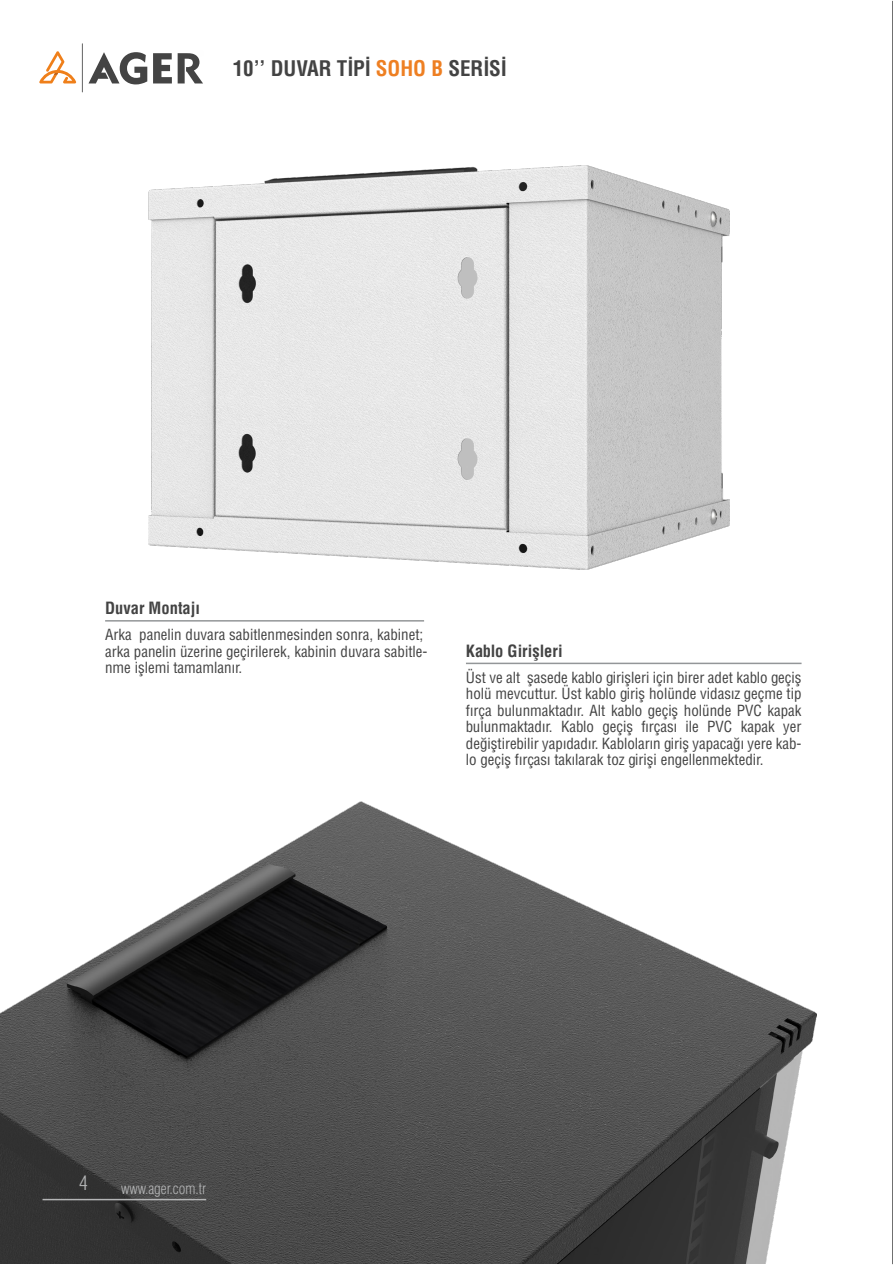
<style>
.page{position:relative;width:893px;height:1265px;background:#fff}
.page>*{position:absolute;margin:0;border:0;box-sizing:border-box;transform-origin:0 0}
.t1{font:21px "Helvetica Cond Bold Tr";color:#434343}
.t2{font:19.5px "Helvetica Condensed Light Tr";color:#b4b5b6}
.t3{font:16.5px "Helvetica Cond Bold Tr";color:#434343}
.t4{font:15px/16.5px "Helvetica Cond Normal Tr";color:#434343;text-align:justify}
.t5{font:15px "Helvetica Condensed Light Tr";color:#b4b5b6}
.s1{color:#ee7f22}
</style>
<div class="page">
<hr style="left:892px;top:1px;width:1px;height:1263px;background:#434343">
<img style="left:149px;top:166px;width:580px;height:403px">
<hr style="left:466px;top:662px;width:335px;height:2px;background:#939698">
<hr style="left:105px;top:620px;width:319px;height:1px;background:#939698">
<img style="left:0;top:801px;width:817px;height:462px">
<img style="left:892px;top:756px;width:1px;height:508px">
<hr style="left:43px;top:1198px;width:163px;height:2px;background:#b4b5b6">
<hr style="left:82px;top:43px;width:1px;height:49px;background:#444">
<svg style="left:178px;top:53px;width:25px;height:30px"></svg>
<svg style="left:89px;top:52px;width:58px;height:32px"></svg>
<svg style="left:153px;top:53px;width:19px;height:30px"></svg>
<svg style="left:39px;top:51px;width:37px;height:32px"></svg>
<h1 class="t1" style="left:233px;top:55px;width:275px">10’’ DUVAR TİPİ <span class="s1">SOHO B</span> SERİSİ</h1>
<p class="t3" style="left:105px;top:598px;width:96px">Duvar Montajı</p>
<p class="t4" style="left:105px;top:626px;width:324px;text-align:left">Arka panelin duvara sabitlenmesinden sonra, kabinet; arka panelin üzerine geçirilerek, kabinin duvara sabitle&shy;nme işlemi tamamlanır.</p>
<p class="t3" style="left:466px;top:641px;width:98px">Kablo Girişleri</p>
<p class="t4" style="left:466px;top:669px;width:337px">Üst ve alt şasede kablo girişleri için birer adet kablo geçiş holü mevcuttur. Üst kablo giriş holünde vidasız geçme tip fırça bulunmaktadır. Alt kablo geçiş holünde PVC kapak bulunmaktadır. Kablo geçiş fırçası ile PVC kapak yer değiştirebilir yapıdadır. Kabloların giriş yapacağı yere kab&shy;lo geçiş fırçası takılarak toz girişi engellenmektedir.</p>
<h2 class="t2" style="left:79px;top:1171px;width:10px">4</h2>
<p class="t5" style="left:121px;top:1179px;width:87px">www.ager.com.tr</p>
</div>
